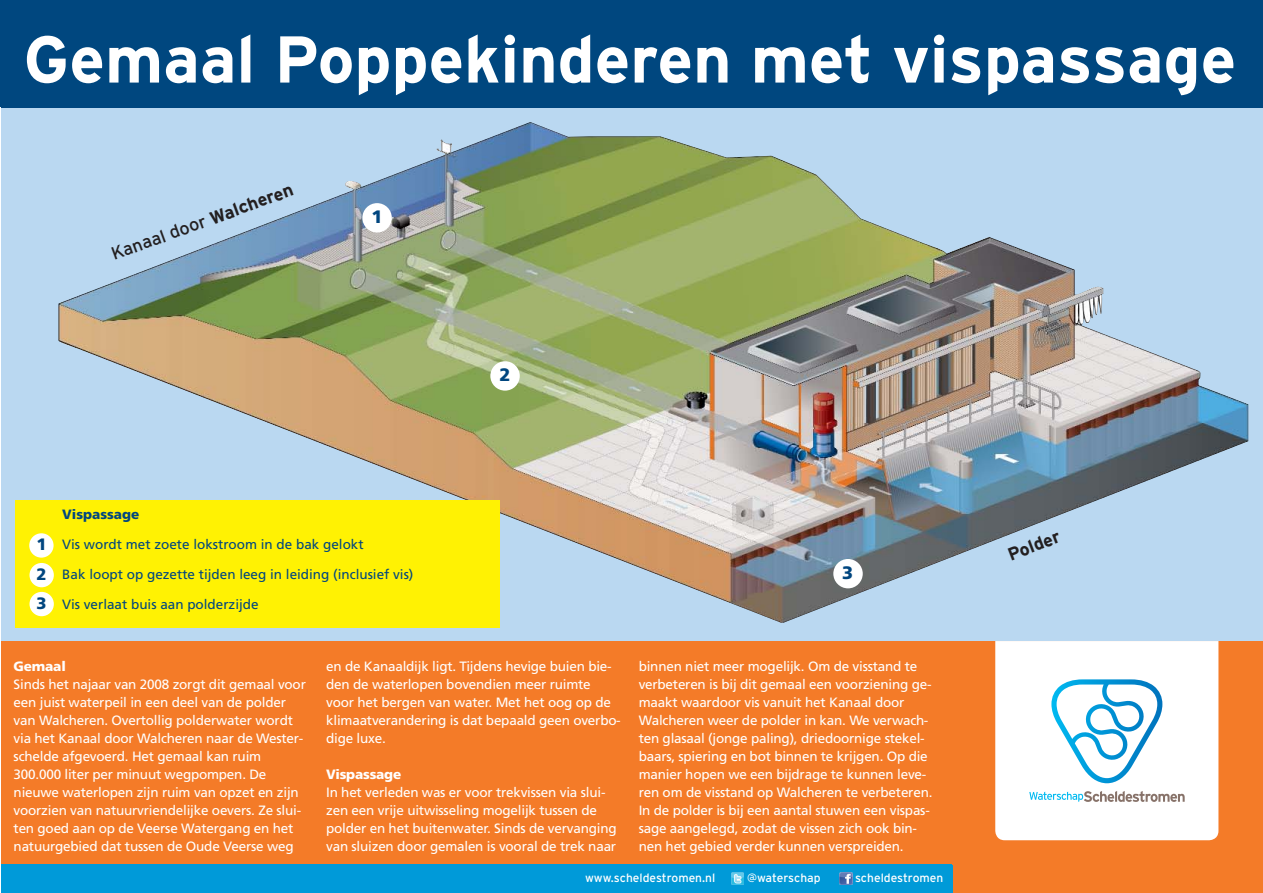
<style>
.page{position:relative;width:1263px;height:893px;background:#fff}
.page>*{position:absolute;margin:0;border:0;box-sizing:border-box;transform-origin:0 0}
.t1{font:700 66px "Interstate";color:#fff}
.t2{font:900 60px "Frutiger";color:#fff}
.t3{font:18px "Interstate";color:#231f20}
.t4{font:700 18px "Interstate";color:#231f20}
.t5{font:900 18px "Frutiger";color:#00467f}
.t6{font:900 16.5px/29.2px "Frutiger";color:#00467f;text-align:justify}
.t7{font:13.5px/18px "Frutiger";letter-spacing:-.015em;color:#fff}
.t8{font:13.5px "Frutiger";color:#00467f}
.t9{font:900 13.5px "Frutiger";color:#00467f}
.t10{font:12px "Interstate";color:#fff}
.s1{font-weight:700}
.s2{font-weight:900}
</style>
<div class="page">
<div style="left:1px;top:46px;width:1262px;height:846px;background:#bad8f1"></div>
<img style="left:58px;top:122px;width:1190px;height:501px">
<div style="left:1px;top:641px;width:1262px;height:251px;background:#f47b28"></div>
<div style="left:16px;top:500px;width:484px;height:127px;background:#fff203"></div>
<div style="left:1px;top:864px;width:950px;height:28px;background:#009ad9"></div>
<div style="left:362px;top:203px;width:30px;height:30px;background:#fff;border-radius:50%"></div>
<div style="left:833px;top:559px;width:30px;height:29px;background:#fff;border-radius:50%"></div>
<div style="left:490px;top:361px;width:30px;height:30px;background:#fff;border-radius:50%"></div>
<div style="left:29px;top:533px;width:25px;height:25px;background:#fff;border-radius:50%"></div>
<div style="left:29px;top:563px;width:25px;height:24px;background:#fff;border-radius:50%"></div>
<div style="left:29px;top:592px;width:25px;height:24px;background:#fff;border-radius:50%"></div>
<div style="left:0;top:0;width:1263px;height:106px;background:#00477f"></div>
<div style="left:962px;top:642px;width:301px;height:251px;background:#f47b28"></div>
<div style="left:612px;top:865px;width:340px;height:27px;background:#009ad8"></div>
<svg style="left:731px;top:872px;width:13px;height:12px"></svg>
<svg style="left:840px;top:872px;width:12px;height:12px"></svg>
<svg style="left:995px;top:641px;width:223px;height:199px;background:#ecf5f9"></svg>
<p class="t2" style="left:21px;top:11px;width:1223px">Gemaal Poppekinderen met vispassage</p>
<p class="t1" style="left:23px;top:19px;width:1214px">Gemaal Poppekinderen met vispassage</p>
<p class="t3" style="left:108px;top:244px;width:194px;rotate:-20deg">Kanaal door <span class="s1">Walcheren</span></p>
<p class="t5" style="left:371px;top:206px;width:13px">1</p>
<p class="t5" style="left:499px;top:364px;width:13px">2</p>
<p class="t6" style="left:36px;top:530px;width:12px">1<br>2<br>3</p>
<p class="t9" style="left:62px;top:506px;width:79px">Vispassage</p>
<p class="t8" style="left:62px;top:536px;width:303px">Vis wordt met zoete lokstroom in de bak gelokt</p>
<p class="t8" style="left:62px;top:566px;width:353px">Bak loopt op gezette tijden leeg in leiding (inclusief vis)</p>
<p class="t8" style="left:62px;top:596px;width:198px">Vis verlaat buis aan polderzijde</p>
<p class="t5" style="left:842px;top:562px;width:13px">3</p>
<p class="t7" style="left:14px;top:657px;width:294px"><span class="s2">Gemaal<br></span>Sinds het najaar van 2008 zorgt dit gemaal voor een juist waterpeil in een deel van de polder van Walcheren. Overtollig polderwater wordt via het Kanaal door Walcheren naar de Wester&shy;schelde afgevoerd. Het gemaal kan ruim 300.000 liter per minuut wegpompen. De nieuwe waterlopen zijn ruim van opzet en zijn voorzien van natuurvriendelijke oevers. Ze slui&shy;ten goed aan op de Veerse Watergang en het natuurgebied dat tussen de Oude Veerse weg</p>
<p class="t7" style="left:326px;top:657px;width:296px">en de Kanaaldijk ligt. Tijdens hevige buien bie&shy;den de waterlopen bovendien meer ruimte voor het bergen van water. Met het oog op de klimaatverandering is dat bepaald geen overbo&shy;dige luxe.</p>
<p class="t7" style="left:326px;top:765px;width:292px"><span class="s2">Vispassage<br></span>In het verleden was er voor trekvissen via slui&shy;zen een vrije uitwisseling mogelijk tussen de polder en het buitenwater. Sinds de vervanging van sluizen door gemalen is vooral de trek naar</p>
<p class="t7" style="left:639px;top:657px;width:295px">binnen niet meer mogelijk. Om de visstand te verbeteren is bij dit gemaal een voorziening ge&shy;maakt waardoor vis vanuit het Kanaal door Walcheren weer de polder in kan. We verwach&shy;ten glasaal (jonge paling), driedoornige stekel&shy;baars, spiering en bot binnen te krijgen. Op die manier hopen we een bijdrage te kunnen leve&shy;ren om de visstand op Walcheren te verbeteren.<br>In de polder is bij een aantal stuwen een vispas&shy;sage aangelegd, zodat de vissen zich ook bin&shy;nen het gebied verder kunnen verspreiden.</p>
<p class="t7" style="left:638px;top:867px;width:299px">T 0118-621000 W www.wze.nl E info@wze.nl</p>
<p class="t10" style="left:585px;top:870px;width:132px">www.scheldestromen.nl</p>
<p class="t10" style="left:747px;top:870px;width:75px">@waterschap</p>
<p class="t10" style="left:855px;top:870px;width:90px">scheldestromen</p>
<p class="t4" style="left:1005px;top:545px;width:56px;rotate:-21deg">Polder</p>
</div>
